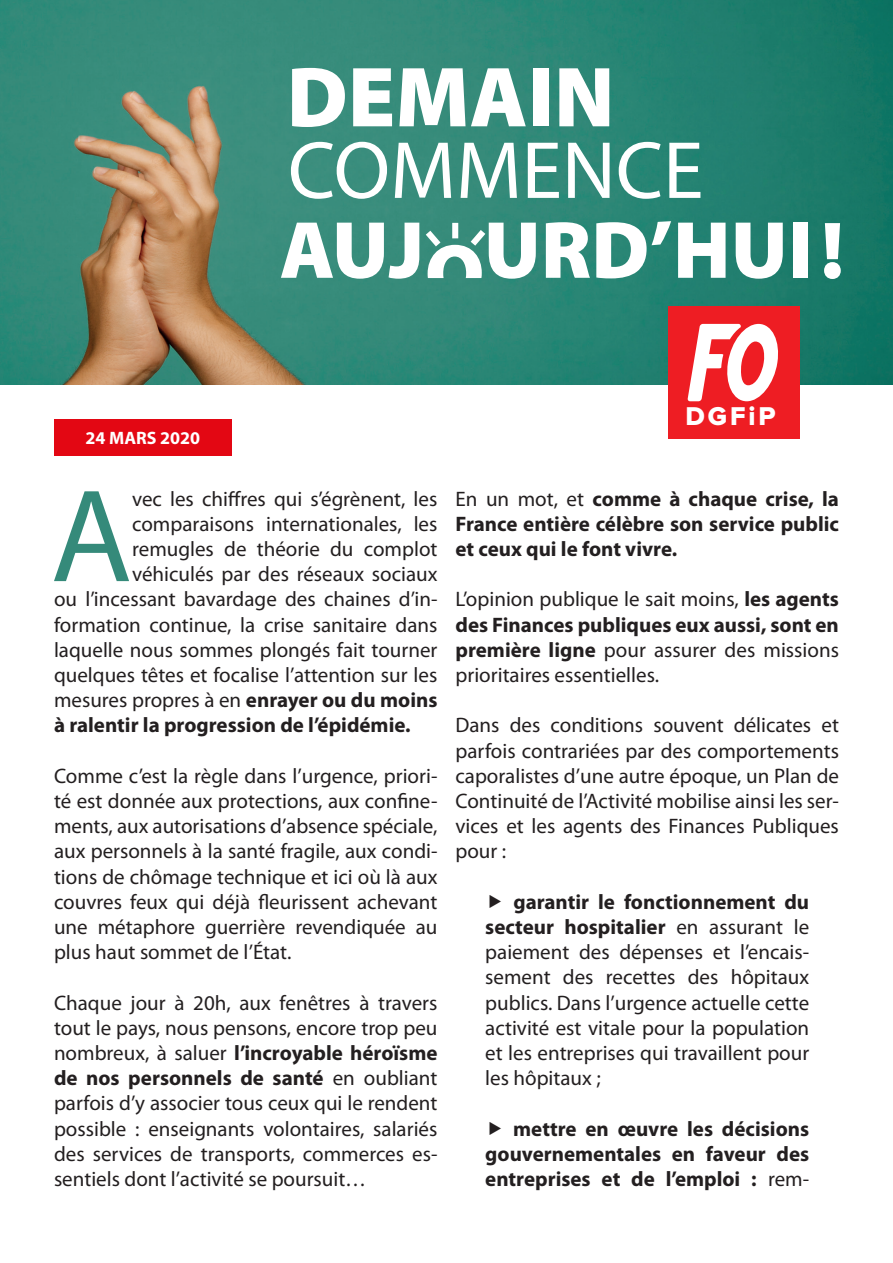
<style>
.page{position:relative;width:893px;height:1263px;background:#fff}
.page>*{position:absolute;margin:0;border:0;box-sizing:border-box;transform-origin:0 0}
.t1{font:133.2px "Myriad Pro";color:#358a7a}
.t2{font:900 81.6px "Myriad Pro";color:#fff}
.t3{font:26.7px "Proxima Nova Extrabld";letter-spacing:.11em;color:#fff}
.t4{font:21px/25.2px "Myriad Pro";color:#231f20;text-align:justify}
.t5{font:700 21px/25.2px "Myriad Pro";color:#231f20;text-align:justify}
.t6{font:700 18px "Myriad Pro";color:#fff}
.s1{font-weight:700}
.s2{font-weight:400}
</style>
<div class="page">
<img style="left:0;top:0;width:892px;height:384px">
<svg style="left:292px;top:68px;width:53px;height:59px"></svg>
<svg style="left:353px;top:68px;width:39px;height:58px"></svg>
<svg style="left:399px;top:68px;width:66px;height:58px"></svg>
<svg style="left:471px;top:68px;width:55px;height:58px"></svg>
<div style="left:533px;top:68px;width:16px;height:58px;background:#fff"></div>
<svg style="left:559px;top:68px;width:50px;height:58px"></svg>
<svg style="left:291px;top:142px;width:96px;height:57px"></svg>
<svg style="left:395px;top:143px;width:56px;height:55px"></svg>
<svg style="left:461px;top:143px;width:56px;height:55px"></svg>
<svg style="left:528px;top:143px;width:31px;height:55px"></svg>
<svg style="left:568px;top:143px;width:41px;height:55px"></svg>
<svg style="left:619px;top:142px;width:42px;height:57px"></svg>
<svg style="left:669px;top:143px;width:31px;height:55px"></svg>
<svg style="left:546px;top:222px;width:44px;height:56px"></svg>
<svg style="left:596px;top:221px;width:75px;height:57px"></svg>
<svg style="left:678px;top:223px;width:47px;height:55px"></svg>
<svg style="left:736px;top:223px;width:47px;height:56px"></svg>
<div style="left:793px;top:223px;width:15px;height:55px;background:#fff"></div>
<svg style="left:281px;top:217px;width:255px;height:62px"></svg>
<div style="left:668px;top:306px;width:131px;height:132px;background:#ee1d23"></div>
<svg style="left:687px;top:324px;width:91px;height:77px"></svg>
<div style="left:54px;top:419px;width:178px;height:36px;background:#e30713"></div>
<h2 class="t2" style="left:821px;top:196px;width:25px">!</h2>
<p class="t6" style="left:86px;top:426px;width:116px">24 MARS 2020</p>
<p class="t3" style="left:685px;top:404px;width:92px">DGFiP</p>
<p class="t1" style="left:51px;top:454px;width:83px">A</p>
<p class="t4" style="left:132px;top:485px;width:307px">vec les chiffres qui s’égrènent, les</p>
<p class="t4" style="left:132px;top:511px;width:307px">comparaisons internationales, les</p>
<p class="t4" style="left:132px;top:536px;width:307px">remugles de théorie du complot</p>
<p class="t4" style="left:132px;top:561px;width:307px">véhiculés par des réseaux sociaux</p>
<p class="t4" style="left:54px;top:586px;width:385px">ou l’incessant bavardage des chaines d’in-</p>
<p class="t4" style="left:54px;top:611px;width:385px">formation continue, la crise sanitaire dans</p>
<p class="t4" style="left:54px;top:637px;width:385px">laquelle nous sommes plongés fait tourner</p>
<p class="t4" style="left:54px;top:662px;width:385px">quelques têtes et focalise l’attention sur les</p>
<p class="t4" style="left:54px;top:687px;width:385px">mesures propres à en <span class="s1">enrayer ou du moins</span></p>
<p class="t5" style="left:54px;top:712px;width:358px">à ralentir la progression de l’épidémie.</p>
<p class="t4" style="left:54px;top:763px;width:385px">Comme c’est la règle dans l’urgence, priori&shy;té est donnée aux protections, aux confine&shy;ments, aux autorisations d’absence spéciale, aux personnels à la santé fragile, aux condi&shy;tions de chômage technique et ici où là aux couvres feux qui déjà fleurissent achevant une métaphore guerrière revendiquée au plus haut sommet de l’État.</p>
<p class="t4" style="left:54px;top:989px;width:385px">Chaque jour à 20h, aux fenêtres à travers tout le pays, nous pensons, encore trop peu nombreux, à saluer <span class="s1">l’incroyable héroïsme de nos personnels de santé</span> en oubliant parfois d’y associer tous ceux qui le rendent possible : enseignants volontaires, salariés des services de transports, commerces es&shy;sentiels dont l’activité se poursuit…</p>
<p class="t5" style="left:455px;top:485px;width:385px"><span class="s2">En un mot, et</span> comme à chaque crise, la France entière célèbre son service public et ceux qui le font vivre.</p>
<p class="t4" style="left:455px;top:586px;width:385px">L’opinion publique le sait moins, <span class="s1">les agents des Finances publiques eux aussi, sont en première ligne</span> pour assurer des missions prioritaires essentielles.</p>
<p class="t4" style="left:455px;top:712px;width:385px">Dans des conditions souvent délicates et parfois contrariées par des comportements caporalistes d’une autre époque, un Plan de Continuité de l’Activité mobilise ainsi les ser&shy;vices et les agents des Finances Publiques pour :</p>
<p class="t4" style="left:485px;top:889px;width:325px;text-indent:28px"><span class="s1">garantir le fonctionnement du secteur hospitalier</span> en assurant le paiement des dépenses et l’encais&shy;sement des recettes des hôpitaux publics. Dans l’urgence actuelle cette activité est vitale pour la population et les entreprises qui travaillent pour les hôpitaux ;</p>
<p class="t5" style="left:485px;top:1115px;width:325px;text-indent:28px">mettre en œuvre les décisions gouvernementales en faveur des entreprises et de l’emploi : <span class="s2">rem-</span></p>
</div>
